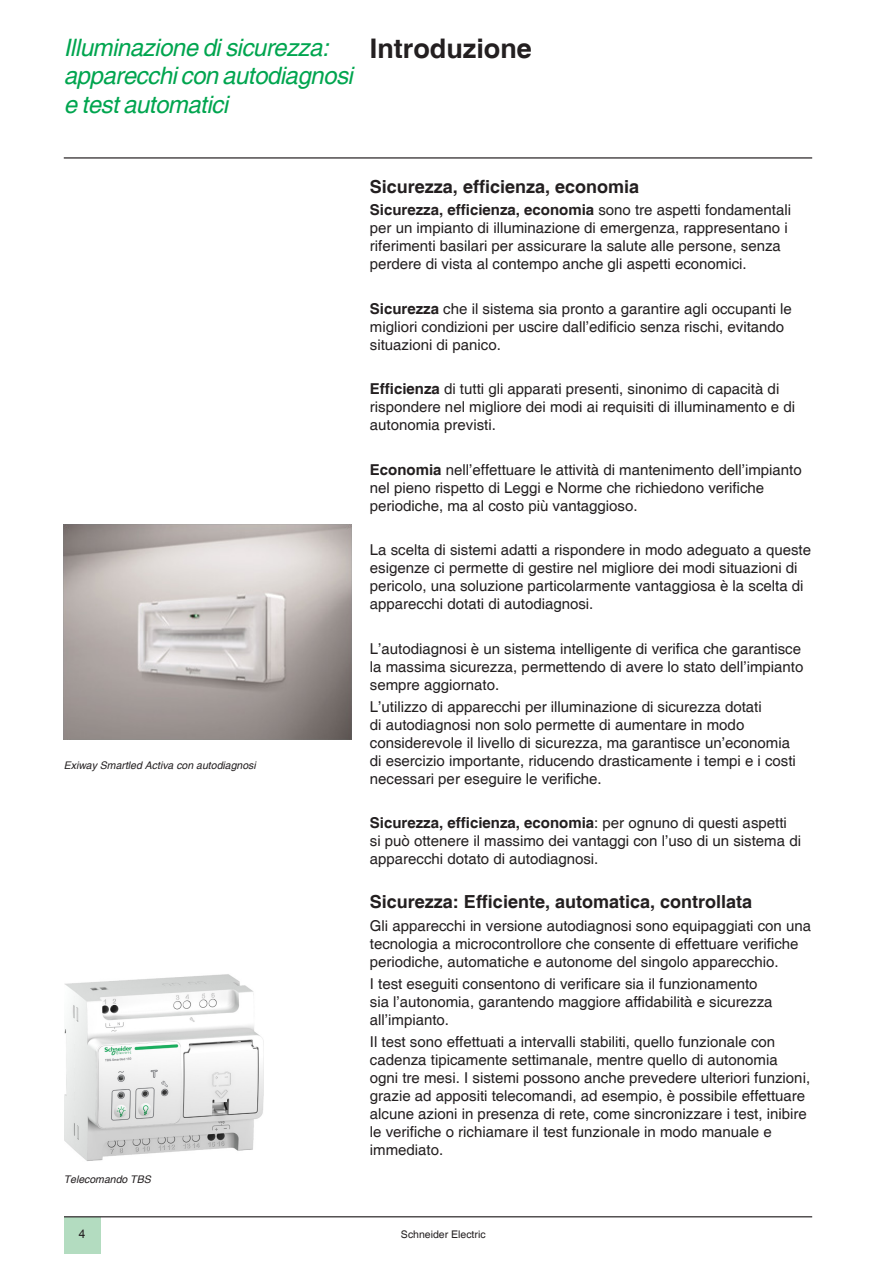
<style>
.page{position:relative;width:893px;height:1263px;background:#fff}
.page>*{position:absolute;margin:0;border:0;box-sizing:border-box;transform-origin:0 0}
.titolo_18{font:700 27px "Helvetica";color:#231f20}
.t1{font:italic 24px/28.5px "Helvetica";letter-spacing:-.02em;color:#00a54f}
.testo_10{font:700 18px "Helvetica";color:#231f20}
.testo_10-2{font:15px/18px "Helvetica";color:#231f20}
.t2{font:12px "Arial";color:#231f20}
.t3{font:italic 10.5px "Helvetica";color:#231f20}
.t4{font:10.5px "Helvetica";color:#231f20}
.s1{font-weight:700}
</style>
<div class="page">
<div style="left:64px;top:1217px;width:36px;height:37px;background:#b3dcc0"></div>
<hr style="left:64px;top:1216px;width:748px;height:1px;background:#231f20">
<hr style="left:64px;top:157px;width:748px;height:2px;background:#231f20">
<img style="left:63px;top:524px;width:289px;height:216px">
<img style="left:64px;top:974px;width:200px;height:187px">
<h2 class="t1" style="left:64px;top:34px;width:291px">Illuminazione di sicurezza: apparecchi con autodiagnosi e test automatici</h2>
<p class="titolo_18" style="left:370px;top:32px;width:163px">Introduzione</p>
<p class="t3" style="left:64px;top:759px;width:193px">Exiway Smartled Activa con autodiagnosi</p>
<p class="t3" style="left:64px;top:1174px;width:88px">Telecomando TBS</p>
<p class="testo_10" style="left:370px;top:175px;width:271px">Sicurezza, efficienza, economia</p>
<p class="testo_10-2" style="left:370px;top:201px;width:423px"><span class="s1">Sicurezza, efficienza, economia</span> sono tre aspetti fondamentali per un impianto di illuminazione di emergenza, rappresentano i riferimenti basilari per assicurare la salute alle persone, senza perdere di vista al contempo anche gli aspetti economici.</p>
<p class="testo_10-2" style="left:370px;top:300px;width:423px"><span class="s1">Sicurezza</span> che il sistema sia pronto a garantire agli occupanti le migliori condizioni per uscire dall’edificio senza rischi, evitando situazioni di panico.</p>
<p class="testo_10-2" style="left:370px;top:380px;width:427px"><span class="s1">Efficienza</span> di tutti gli apparati presenti, sinonimo di capacità di rispondere nel migliore dei modi ai requisiti di illuminamento e di autonomia previsti.</p>
<p class="testo_10-2" style="left:370px;top:461px;width:433px"><span class="s1">Economia</span> nell’effettuare le attività di mantenimento dell’impianto nel pieno rispetto di Leggi e Norme che richiedono verifiche periodiche, ma al costo più vantaggioso.</p>
<p class="testo_10-2" style="left:370px;top:541px;width:443px">La scelta di sistemi adatti a rispondere in modo adeguato a queste esigenze ci permette di gestire nel migliore dei modi situazioni di pericolo, una soluzione particolarmente vantaggiosa è la scelta di apparecchi dotati di autodiagnosi.</p>
<p class="testo_10-2" style="left:370px;top:640px;width:435px">L’autodiagnosi è un sistema intelligente di verifica che garantisce la massima sicurezza, permettendo di avere lo stato dell’impianto sempre aggiornato.</p>
<p class="testo_10-2" style="left:370px;top:698px;width:427px">L’utilizzo di apparecchi per illuminazione di sicurezza dotati<br>di autodiagnosi non solo permette di aumentare in modo considerevole il livello di sicurezza, ma garantisce un’economia di esercizio importante, riducendo drasticamente i tempi e i costi necessari per eseguire le verifiche.</p>
<p class="testo_10-2" style="left:370px;top:815px;width:433px"><span class="s1">Sicurezza, efficienza, economia</span>: per ognuno di questi aspetti si può ottenere il massimo dei vantaggi con l’uso di un sistema di apparecchi dotato di autodiagnosi.</p>
<p class="testo_10" style="left:370px;top:891px;width:384px">Sicurezza: Efficiente, automatica, controllata</p>
<p class="testo_10-2" style="left:370px;top:917px;width:443px">Gli apparecchi in versione autodiagnosi sono equipaggiati con una tecnologia a microcontrollore che consente di effettuare verifiche periodiche, automatiche e autonome del singolo apparecchio.</p>
<p class="testo_10-2" style="left:370px;top:975px;width:404px">I test eseguiti consentono di verificare sia il funzionamento sia l’autonomia, garantendo maggiore affidabilità e sicurezza all’impianto.</p>
<p class="testo_10-2" style="left:370px;top:1033px;width:442px">Il test sono effettuati a intervalli stabiliti, quello funzionale con cadenza tipicamente settimanale, mentre quello di autonomia<br>ogni tre mesi. I sistemi possono anche prevedere ulteriori funzioni, grazie ad appositi telecomandi, ad esempio, è possibile effettuare alcune azioni in presenza di rete, come sincronizzare i test, inibire le verifiche o richiamare il test funzionale in modo manuale e immediato.</p>
<p class="t2" style="left:79px;top:1226px;width:8px">4</p>
<p class="t4" style="left:401px;top:1228px;width:86px">Schneider Electric</p>
</div>
